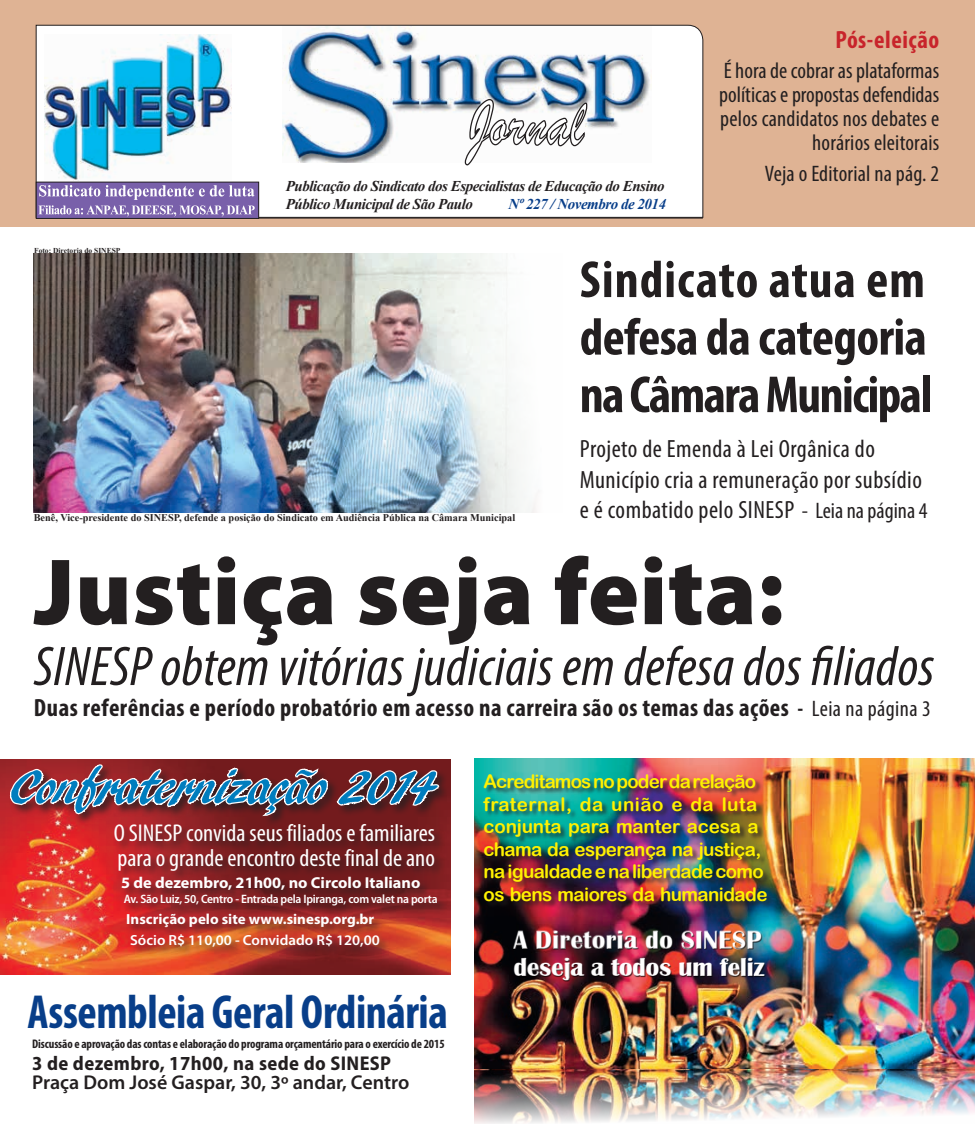
<style>
.page{position:relative;width:975px;height:1124px;background:#fff}
.page>*{position:absolute;margin:0;border:0;box-sizing:border-box;transform-origin:0 0}
.t1{font:900 95px "Myriad Pro";letter-spacing:.005em;color:#231f20}
.t2{font:italic condensed 56.25px "Myriad Pro";letter-spacing:.005em;color:#231f20}
.t3{font:700 condensed 52.5px/57.5px "Myriad Pro";letter-spacing:-.01em;color:#231f20}
.t4{font:48.88px "ARBLANCA";letter-spacing:-.03em;color:#007dbe;scale:1.05 1}
.t5{font:700 condensed 48px "Myriad Pro";letter-spacing:-.01em;color:#083e89;scale:.96 1}
.t6{font:700 26.25px/27.5px "Britannic";color:#fff;scale:.96 1}
.t7{font:condensed 25px/30.6px "Myriad Pro";letter-spacing:.02em;color:#231f20}
.t8{font:700 condensed 25px "Myriad Pro";letter-spacing:.02em;color:#231f20}
.t9{font:700 condensed 25px "Myriad Pro";letter-spacing:.02em;color:#c8242b}
.t10{font:condensed 24.38px/24.4px "Myriad Pro";color:#fff}
.t11{font:condensed 22.5px/23.8px "Myriad Pro";color:#231f20;text-align:right}
.t12{font:600 20px "Myriad Pro";color:#231f20}
.t13{font:700 semi-condensed 20px "Myriad Pro";letter-spacing:.02em;color:#231f20}
.t14{font:18.75px/22.5px "Arial Rounded MT Bold";letter-spacing:-.03em;color:#fff101}
.t15{font:700 15.88px "Myriad Pro";color:#fff}
.t16{font:italic 700 14.88px/17.9px "Times New Roman";letter-spacing:-.03em;color:#231f20}
.t17{font:italic 700 14.88px "Times New Roman";letter-spacing:-.03em;color:#083e89}
.t18{font:700 14.62px "Myriad Pro";color:#fff}
.t19{font:600 14.62px "Myriad Pro";color:#fff}
.t20{font:700 condensed 12.5px "Myriad Pro";letter-spacing:-.01em;color:#231f20}
.t21{font:600 semi-condensed 12.25px "Myriad Pro";letter-spacing:-.02em;color:#fff}
.t22{font:700 10.25px "Times New Roman";color:#231f20}
.t23{font:700 7.5px "Times New Roman";color:#231f20}
.s1{font-size:22.5px}
.s2{font-weight:400;font-size:22.5px}
</style>
<div class="page">
<img style="left:34px;top:254px;width:502px;height:258px">
<div style="left:0;top:0;width:974px;height:226px;background:#dfb394"></div>
<div style="left:36px;top:25px;width:667px;height:193px;background:#fff"></div>
<hr style="left:251px;top:217px;width:451px;height:1px;background:#231f20">
<img style="left:45px;top:34px;width:187px;height:147px">
<div style="left:36px;top:182px;width:223px;height:36px;background:#7960aa"></div>
<div style="left:36px;top:182px;width:223px;height:36px;border:1px solid #231f20"></div>
<svg style="left:38px;top:185px;width:217px;height:31px"></svg>
<img style="left:282px;top:26px;width:369px;height:137px">
<svg style="left:464px;top:98px;width:124px;height:68px;background:#ced0d2"></svg>
<img style="left:334px;top:759px;width:116px;height:213px">
<img style="left:0;top:759px;width:334px;height:213px">
<div style="left:8px;top:762px;width:442px;height:65px;background:#231f20;opacity:.75"></div>
<svg style="left:8px;top:759px;width:433px;height:58px"></svg>
<div style="left:113px;top:822px;width:336px;height:135px;background:#231f20;opacity:.75"></div>
<img style="left:474px;top:758px;width:500px;height:365px">
<div style="left:513px;top:930px;width:252px;height:51px;background:#231f20;opacity:.75"></div>
<div style="left:484px;top:774px;width:290px;height:134px;background:#231f20;opacity:.75"></div>
<p class="t23" style="left:34px;top:245px;width:88px">Foto: Diretoria do SINESP</p>
<p class="t16" style="left:286px;top:176px;width:380px">Publicação do Sindicato dos Especialistas de Educação do Ensino<br>Público Municipal de São Paulo</p>
<p class="t17" style="left:508px;top:193px;width:159px">Nº 227 / Novembro de 2014</p>
<h3 class="t9" style="left:835px;top:24px;width:105px">Pós-eleição</h3>
<p class="t11" style="left:719px;top:59px;width:221px">É hora de cobrar as plataformas políticas e propostas defendidas pelos candidatos nos debates e horários eleitorais</p>
<p class="t11" style="left:764px;top:161px;width:176px">Veja o Editorial na pág. 2</p>
<p class="t22" style="left:34px;top:510px;width:483px">Benê, Vice-presidente do SINESP, defende a posição do Sindicato em Audiência Pública na Câmara Municipal</p>
<h3 class="t3" style="left:579px;top:250px;width:354px">Sindicato atua em defesa da categoria na Câmara Municipal</h3>
<h3 class="t7" style="left:579px;top:433px;width:349px">Projeto de Emenda à Lei Orgânica do<br>Município cria a remuneração por subsídio e é combatido pelo SINESP <span class="s1">- Leia na página 4</span></h3>
<h1 class="t1" style="left:34px;top:528px;width:751px">Justiça seja feita:</h1>
<h2 class="t2" style="left:34px;top:632px;width:902px">SINESP obtem vitórias judiciais em defesa dos filiados</h2>
<h3 class="t8" style="left:34px;top:691px;width:898px">Duas referências e período probatório em acesso na carreira são os temas das ações <span class="s1">-</span> <span class="s2">Leia na página 3</span></h3>
<h3 class="t4" style="left:9px;top:760px;width:407px">Confraternização 2014</h3>
<h3 class="t10" style="left:114px;top:820px;width:323px">O SINESP convida seus filiados e familiares para o grande encontro deste final de ano</h3>
<p class="t15" style="left:121px;top:872px;width:300px">5 de dezembro, 21h00, no Circolo Italiano</p>
<p class="t21" style="left:124px;top:891px;width:315px">Av. São Luiz, 50, Centro - Entrada pela Ipiranga, com valet na porta</p>
<p class="t18" style="left:126px;top:909px;width:249px">Inscrição pelo site www.sinesp.org.br</p>
<p class="t19" style="left:130px;top:930px;width:251px">Sócio R$ 110,00 - Convidado R$ 120,00</p>
<h3 class="t5" style="left:28px;top:981px;width:439px">Assembleia Geral Ordinária</h3>
<p class="t20" style="left:32px;top:1036px;width:414px">Discussão e aprovação das contas e elaboração do programa orçamentário para o exercício de 2015</p>
<p class="t13" style="left:32px;top:1052px;width:360px">3 de dezembro, 17h00, na sede do SINESP</p>
<p class="t12" style="left:32px;top:1069px;width:379px">Praça Dom José Gaspar, 30, 3º andar, Centro</p>
<p class="t14" style="left:483px;top:770px;width:285px">Acreditamos no poder da relação fraternal, da união e da luta conjunta para manter acesa a chama da esperança na justiça, na igualdade e na liberdade como os bens maiores da humanidade</p>
<h3 class="t6" style="left:514px;top:926px;width:262px">A Diretoria do SINESP deseja a todos um feliz</h3>
</div>
